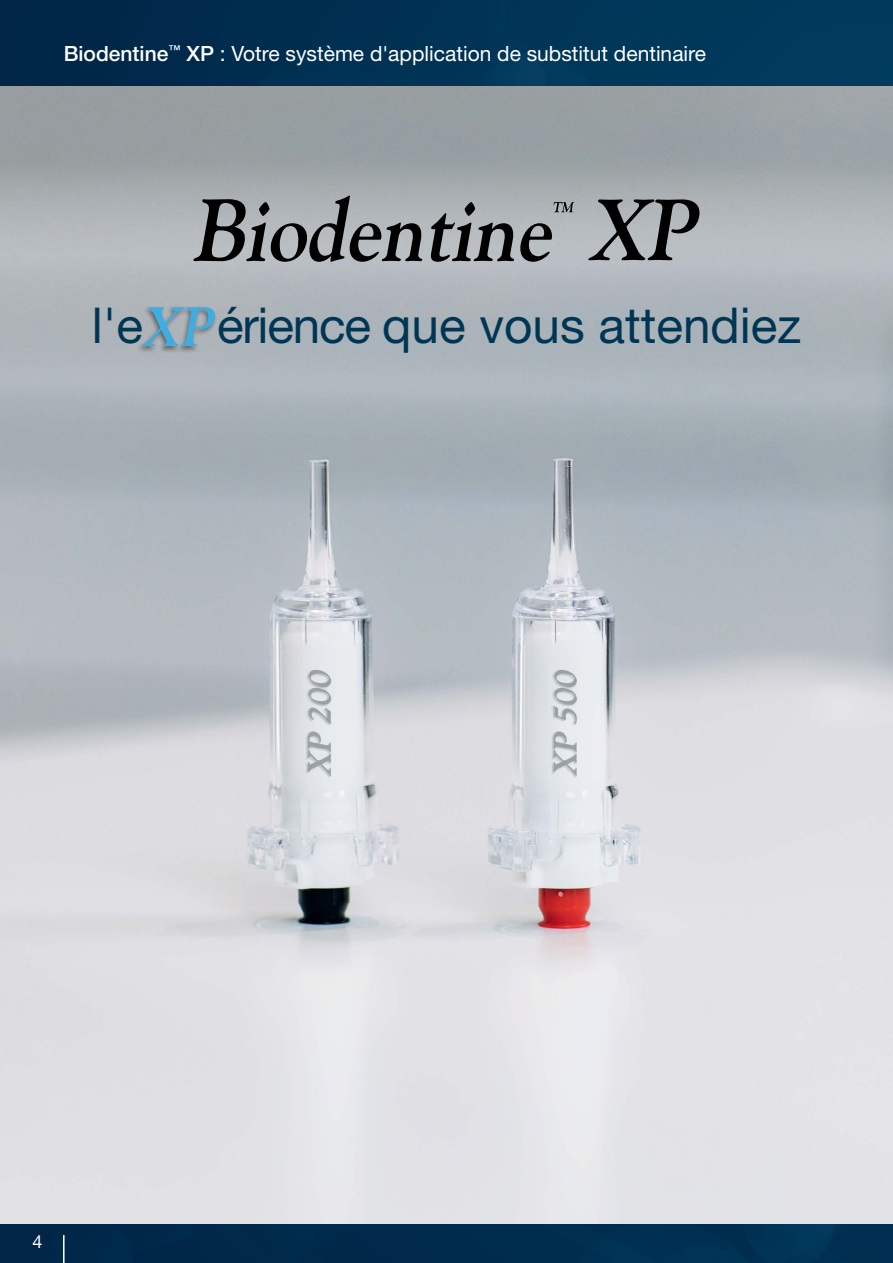
<style>
.page{position:relative;width:893px;height:1263px;background:#fff}
.page>*{position:absolute;margin:0;border:0;box-sizing:border-box;transform-origin:0 0}
.t1{font:49.5px "Helvetica Neue LT Std";color:#003654}
.t2{font:21px "Helvetica Neue LT Std";color:#fff}
.t3{font:18px "Helvetica Neue LT Std";color:#fff}
.s1{font-weight:500}
</style>
<div class="page">
<img style="left:0;top:0;width:893px;height:1263px">
<hr style="left:63px;top:1235px;width:2px;height:28px;background:#fff">
<svg style="left:193px;top:196px;width:229px;height:66px;background:#7c7f82"></svg>
<svg style="left:429px;top:202px;width:145px;height:60px;background:#85898c"></svg>
<svg style="left:588px;top:199px;width:113px;height:61px;background:#797d7f"></svg>
<div style="left:136px;top:305px;width:82px;height:48px;background:#000;opacity:.45"></div>
<svg style="left:142px;top:307px;width:74px;height:39px;background:#81a8bc"></svg>
<p class="t2" style="left:64px;top:41px;width:644px"><span class="s1">Biodentine</span><sup>™</sup> <span class="s1">XP</span> : Votre système d'application de substitut dentinaire</p>
<h1 class="t1" style="left:92px;top:295px;width:53px">l'e</h1>
<h1 class="t1" style="left:217px;top:295px;width:586px">érience que vous attendiez</h1>
<p class="t3" style="left:33px;top:1231px;width:12px">4</p>
</div>
